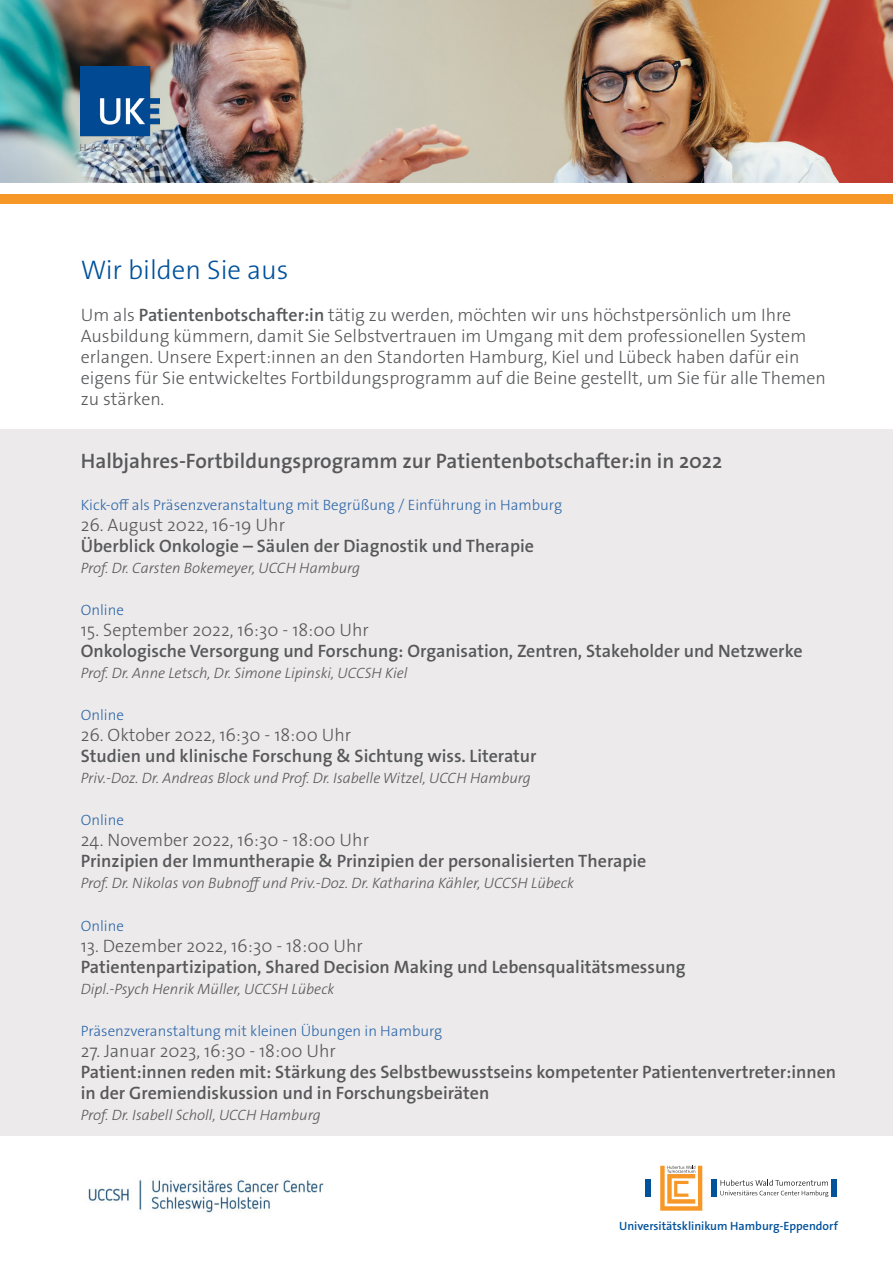
<style>
.page{position:relative;width:893px;height:1263px;background:#fff}
.page>*{position:absolute;margin:0;border:0;box-sizing:border-box;transform-origin:0 0}
.t1{font:300 27px "The Sans Os F";color:#01519b}
.t2{font:600 21px "The Sans Os F";color:#57585a}
.t3{font:300 18px/21px "The Sans Os F";color:#57585a}
.t4{font:600 18px/21px "The Sans Os F";color:#57585a}
.t5{font:italic 300 15px "The Sans Os F";color:#57585a}
.t6{font:300 15px "The Sans Os F";color:#2e67aa}
.t7{font:600 12px "The Sans Os F";color:#01519a}
.s1{font-weight:600}
</style>
<div class="page">
<div style="left:0;top:429px;width:893px;height:707px;background:#eceaea"></div>
<img style="left:0;top:0;width:893px;height:183px">
<div style="left:0;top:194px;width:893px;height:11px;background:#f79727"></div>
<img style="left:81px;top:66px;width:79px;height:84px">
<svg style="left:720px;top:1180px;width:108px;height:17px"></svg>
<div style="left:831px;top:1179px;width:5px;height:18px;background:#01519b"></div>
<div style="left:712px;top:1179px;width:5px;height:18px;background:#01519b"></div>
<div style="left:646px;top:1179px;width:5px;height:18px;background:#01519b"></div>
<svg style="left:660px;top:1165px;width:42px;height:46px"></svg>
<img style="left:88px;top:1178px;width:236px;height:35px">
<p class="t1" style="left:81px;top:253px;width:209px">Wir bilden Sie aus</p>
<p class="t3" style="left:81px;top:305px;width:747px">Um als <span class="s1">Patientenbotschafter:in</span> tätig zu werden, möchten wir uns höchstpersönlich um Ihre Ausbildung kümmern, damit Sie Selbstvertrauen im Umgang mit dem professionellen System erlangen. Unsere Expert:innen an den Standorten Hamburg, Kiel und Lübeck haben dafür ein eigens für Sie entwickeltes Fortbildungsprogramm auf die Beine gestellt, um Sie für alle Themen zu stärken.</p>
<p class="t2" style="left:81px;top:448px;width:643px">Halbjahres-Fortbildungsprogramm zur Patientenbotschafter:in in 2022</p>
<p class="t6" style="left:81px;top:496px;width:483px">Kick-off als Präsenzveranstaltung mit Begrüßung / Einführung in Hamburg</p>
<p class="t3" style="left:81px;top:515px;width:206px">26. August 2022, 16-19 Uhr</p>
<p class="t4" style="left:81px;top:536px;width:455px">Überblick Onkologie – Säulen der Diagnostik und Therapie</p>
<p class="t5" style="left:81px;top:559px;width:281px">Prof. Dr. Carsten Bokemeyer, UCCH Hamburg</p>
<p class="t6" style="left:81px;top:601px;width:45px">Online</p>
<p class="t3" style="left:81px;top:620px;width:290px">15. September 2022, 16:30 - 18:00 Uhr</p>
<p class="t4" style="left:81px;top:641px;width:723px">Onkologische Versorgung und Forschung: Organisation, Zentren, Stakeholder und Netzwerke</p>
<p class="t5" style="left:81px;top:664px;width:328px">Prof. Dr. Anne Letsch, Dr. Simone Lipinski, UCCSH Kiel</p>
<p class="t6" style="left:81px;top:706px;width:45px">Online</p>
<p class="t3" style="left:81px;top:725px;width:272px">26. Oktober 2022, 16:30 - 18:00 Uhr</p>
<p class="t4" style="left:81px;top:746px;width:457px">Studien und klinische Forschung &amp; Sichtung wiss. Literatur</p>
<p class="t5" style="left:81px;top:769px;width:452px">Priv.-Doz. Dr. Andreas Block und Prof. Dr. Isabelle Witzel, UCCH Hamburg</p>
<p class="t6" style="left:81px;top:811px;width:45px">Online</p>
<p class="t3" style="left:81px;top:830px;width:290px">24. November 2022, 16:30 - 18:00 Uhr</p>
<p class="t4" style="left:81px;top:851px;width:567px">Prinzipien der Immuntherapie &amp; Prinzipien der personalisierten Therapie</p>
<p class="t5" style="left:81px;top:874px;width:495px">Prof. Dr. Nikolas von Bubnoff und Priv.-Doz. Dr. Katharina Kähler, UCCSH Lübeck</p>
<p class="t6" style="left:81px;top:916px;width:45px">Online</p>
<p class="t3" style="left:81px;top:935px;width:284px">13. Dezember 2022, 16:30 - 18:00 Uhr</p>
<p class="t4" style="left:81px;top:956px;width:606px">Patientenpartizipation, Shared Decision Making und Lebensqualitätsmessung</p>
<p class="t5" style="left:81px;top:979px;width:255px">Dipl.-Psych Henrik Müller, UCCSH Lübeck</p>
<p class="t6" style="left:81px;top:1021px;width:363px">Präsenzveranstaltung mit kleinen Übungen in Hamburg</p>
<p class="t3" style="left:81px;top:1040px;width:257px">27. Januar 2023, 16:30 - 18:00 Uhr</p>
<p class="t4" style="left:81px;top:1061px;width:757px">Patient:innen reden mit: Stärkung des Selbstbewusstseins kompetenter Patientenvertreter:innen in der Gremiendiskussion und in Forschungsbeiräten</p>
<p class="t5" style="left:81px;top:1105px;width:242px">Prof. Dr. Isabell Scholl, UCCH Hamburg</p>
<p class="t7" style="left:619px;top:1218px;width:220px">Universitätsklinikum Hamburg-Eppendorf</p>
</div>
